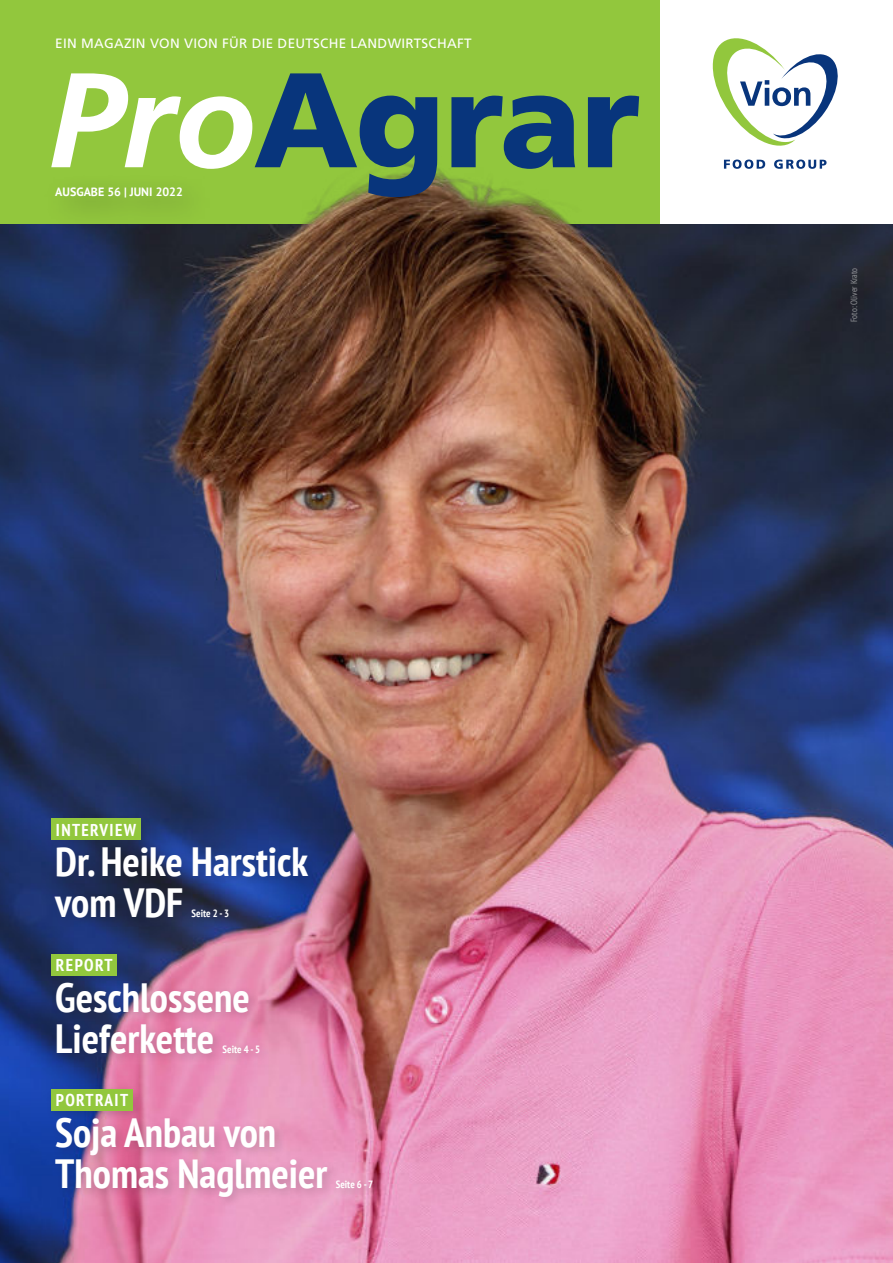
<style>
.page{position:relative;width:893px;height:1263px;background:#fff}
.page>*{position:absolute;margin:0;border:0;box-sizing:border-box;transform-origin:0 0}
.t1{font:700 condensed 40.8px/40.8px "PT Sans";color:#fff}
.t2{font:700 condensed 17.1px "PT Sans";letter-spacing:.08em;color:#fff}
.t3{font:13.5px "Frutiger LT Std";letter-spacing:.02em;color:#fff}
.t4{font:700 12px "PT Sans";color:#fff}
.t5{font:700 condensed 10.5px "PT Sans";color:#fff}
.t6{font:condensed 9px "PT Sans";color:#939598}
</style>
<div class="page">
<div style="left:0;top:1px;width:659px;height:224px;background:#92c73d"></div>
<svg style="left:712px;top:38px;width:126px;height:108px"></svg>
<img style="left:0;top:146px;width:892px;height:1117px">
<svg style="left:255px;top:73px;width:384px;height:124px"></svg>
<svg style="left:51px;top:73px;width:201px;height:96px"></svg>
<div style="left:46px;top:813px;width:337px;height:395px;background:#231f20;opacity:.2"></div>
<div style="left:51px;top:818px;width:89px;height:22px;background:#92c73d"></div>
<div style="left:51px;top:954px;width:65px;height:21px;background:#92c73d"></div>
<div style="left:51px;top:1089px;width:81px;height:22px;background:#92c73d"></div>
<p class="t3" style="left:55px;top:36px;width:418px">EIN MAGAZIN VON VION FÜR DIE DEUTSCHE LANDWIRTSCHAFT</p>
<p class="t4" style="left:55px;top:188px;width:129px">AUSGABE 56 | JUNI 2022</p>
<p class="t2" style="left:56px;top:822px;width:82px">INTERVIEW</p>
<p class="t1" style="left:55px;top:844px;width:254px">Dr. Heike Harstick vom VDF</p>
<p class="t5" style="left:192px;top:909px;width:39px">Seite 2 - 3</p>
<p class="t2" style="left:56px;top:957px;width:58px">REPORT</p>
<p class="t1" style="left:55px;top:979px;width:196px">Geschlossene<br>Lieferkette</p>
<p class="t5" style="left:223px;top:1044px;width:39px">Seite 4 - 5</p>
<p class="t2" style="left:56px;top:1093px;width:74px">PORTRAIT</p>
<p class="t1" style="left:55px;top:1115px;width:274px">Soja Anbau von<br>Thomas Naglmeier</p>
<p class="t5" style="left:336px;top:1179px;width:39px">Seite 6 - 7</p>
<p class="t6" style="left:850px;top:322px;width:56px;rotate:-90deg">Foto: Oliver Krato</p>
</div>
